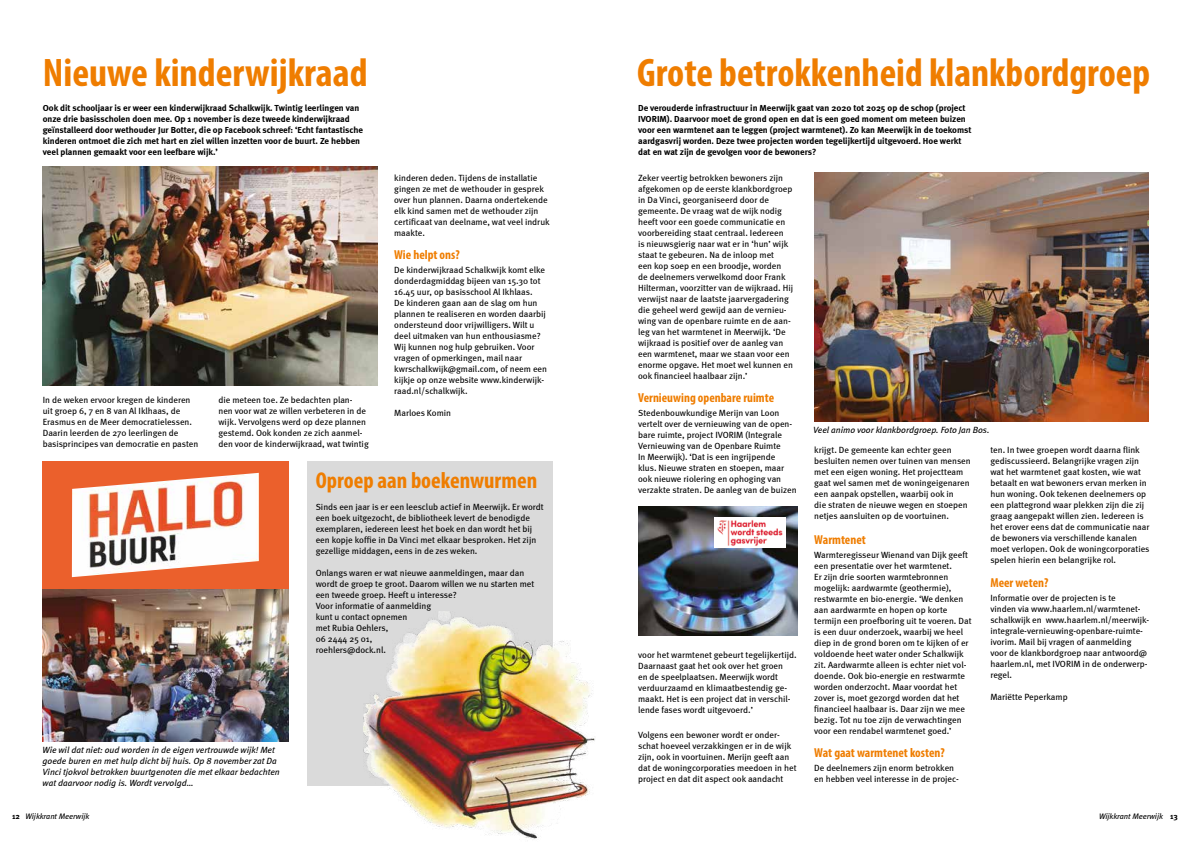
<style>
.page{position:relative;width:1191px;height:842px;background:#fff}
.page>*{position:absolute;margin:0;border:0;box-sizing:border-box;transform-origin:0 0}
.t1{font:700 condensed 40px "Myriad Pro";color:#ef7d00}
.t2{font:700 condensed 23px "Myriad Pro";color:#ef7d00}
.t3{font:700 condensed 13px "Myriad Pro";color:#ef7d00}
.t4{font:9px/11px "Meta";color:#000}
.t5{font:700 9px/11px "Meta";color:#000}
.t6{font:italic 9px/10.8px "Meta";color:#000}
.t7{font:italic 8px "Meta";color:#000}
.s1{font-weight:700;font-style:normal}
</style>
<div class="page">
<img style="left:638px;top:506px;width:159px;height:129px">
<img style="left:714px;top:517px;width:71px;height:31px">
<div style="left:307px;top:461px;width:246px;height:325px;background:#dadada"></div>
<img style="left:43px;top:166px;width:334px;height:220px">
<img style="left:43px;top:589px;width:246px;height:152px">
<img style="left:363px;top:611px;width:232px;height:228px">
<div style="left:43px;top:461px;width:246px;height:128px;background:#eb602c"></div>
<img style="left:72px;top:473px;width:187px;height:104px">
<img style="left:814px;top:172px;width:334px;height:249px">
<h1 class="t1" style="left:43px;top:48px;width:326px">Nieuwe kinderwijkraad</h1>
<p class="t5" style="left:43px;top:103px;width:322px">Ook dit schooljaar is er weer een kinderwijkraad Schalkwijk. Twintig leerlingen van onze drie basisscholen doen mee. Op 1 november is deze tweede kinderwijkraad geïnstalleerd door wethouder Jur Botter, die op Facebook schreef: ‘Echt fantastische kinderen ontmoet die zich met hart en ziel willen inzetten voor de buurt. Ze hebben veel plannen gemaakt voor een leefbare wijk.’</p>
<p class="t4" style="left:43px;top:394px;width:157px">In de weken ervoor kregen de kinderen uit groep 6, 7 en 8 van Al Iklhaas, de Erasmus en de Meer democratielessen.<br>Daarin leerden de 270 leerlingen de basisprincipes van democratie en pasten</p>
<p class="t4" style="left:218px;top:394px;width:152px">die meteen toe. Ze bedachten plan&shy;nen voor wat ze willen verbeteren in de wijk. Vervolgens werd op deze plannen gestemd. Ook konden ze zich aanmel&shy;den voor de kinderwijkraad, wat twintig</p>
<p class="t4" style="left:394px;top:172px;width:157px">kinderen deden. Tijdens de installatie gingen ze met de wethouder in gesprek over hun plannen. Daarna ondertekende elk kind samen met de wethouder zijn certificaat van deelname, wat veel indruk maakte.</p>
<h3 class="t3" style="left:394px;top:247px;width:67px">Wie helpt ons?</h3>
<p class="t4" style="left:394px;top:265px;width:154px">De kinderwijkraad Schalkwijk komt elke donderdagmiddag bijeen van 15.30 tot 16.45 uur, op basisschool Al Ikhlaas.<br>De kinderen gaan aan de slag om hun plannen te realiseren en worden daarbij ondersteund door vrijwilligers. Wilt u deel uitmaken van hun enthousiasme?<br>Wij kunnen nog hulp gebruiken. Voor vragen of opmerkingen, mail naar kwrschalkwijk@gmail.com, of neem een kijkje op onze website www.kinderwijk&shy;raad.nl/schalkwijk.</p>
<p class="t4" style="left:394px;top:408px;width:58px">Marloes Komin</p>
<h2 class="t2" style="left:316px;top:466px;width:223px">Oproep aan boekenwurmen</h2>
<p class="t4" style="left:316px;top:501px;width:229px">Sinds een jaar is er een leesclub actief in Meerwijk. Er wordt een boek uitgezocht, de bibliotheek levert de benodigde exemplaren, iedereen leest het boek en dan wordt het bij een kopje koffie in Da Vinci met elkaar besproken. Het zijn gezellige middagen, eens in de zes weken.</p>
<p class="t4" style="left:316px;top:567px;width:220px">Onlangs waren er wat nieuwe aanmeldingen, maar dan wordt de groep te groot. Daarom willen we nu starten met een tweede groep. Heeft u interesse?<br>Voor informatie of aanmelding<br>kunt u contact opnemen<br>met Rubia Oehlers,<br>06 2444 25 01,<br>roehlers@dock.nl.</p>
<p class="t6" style="left:43px;top:745px;width:239px">Wie wil dat niet: oud worden in de eigen vertrouwde wijk! Met goede buren en met hulp dicht bij huis. Op 8 november zat Da Vinci tjokvol betrokken buurtgenoten die met elkaar bedachten wat daarvoor nodig is. Wordt vervolgd…</p>
<h1 class="t1" style="left:637px;top:48px;width:514px">Grote betrokkenheid klankbordgroep</h1>
<p class="t5" style="left:638px;top:103px;width:335px">De verouderde infrastructuur in Meerwijk gaat van 2020 tot 2025 op de schop (project IVORIM). Daarvoor moet de grond open en dat is een goed moment om meteen buizen voor een warmtenet aan te leggen (project warmtenet). Zo kan Meerwijk in de toekomst aardgasvrij worden. Deze twee projecten worden tegelijkertijd uitgevoerd. Hoe werkt dat en wat zijn de gevolgen voor de bewoners?</p>
<p class="t4" style="left:638px;top:172px;width:156px">Zeker veertig betrokken bewoners zijn afgekomen op de eerste klankbordgroep in Da Vinci, georganiseerd door de gemeente. De vraag wat de wijk nodig heeft voor een goede communicatie en voorbereiding staat centraal. Iedereen<br>is nieuwsgierig naar wat er in ‘hun’ wijk staat te gebeuren. Na de inloop met<br>een kop soep en een broodje, worden<br>de deelnemers verwelkomd door Frank Hilterman, voorzitter van de wijkraad. Hij verwijst naar de laatste jaarvergadering die geheel werd gewijd aan de vernieu&shy;wing van de openbare ruimte en de aan&shy;leg van het warmtenet in Meerwijk. ‘De wijkraad is positief over de aanleg van een warmtenet, maar we staan voor een enorme opgave. Het moet wel kunnen en ook financieel haalbaar zijn.’</p>
<h3 class="t3" style="left:638px;top:390px;width:138px">Vernieuwing openbare ruimte</h3>
<p class="t4" style="left:638px;top:408px;width:160px">Stedenbouwkundige Merijn van Loon vertelt over de vernieuwing van de open&shy;bare ruimte, project IVORIM (Integrale Vernieuwing van de Openbare Ruimte<br>In Meerwijk). ‘Dat is een ingrijpende<br>klus. Nieuwe straten en stoepen, maar ook nieuwe riolering en ophoging van verzakte straten. De aanleg van de buizen</p>
<p class="t4" style="left:638px;top:650px;width:160px">voor het warmtenet gebeurt tegelijkertijd.<br>Daarnaast gaat het ook over het groen<br>en de speelplaatsen. Meerwijk wordt verduurzaamd en klimaatbestendig ge&shy;maakt. Het is een project dat in verschil&shy;lende fases wordt uitgevoerd.’</p>
<p class="t4" style="left:638px;top:730px;width:160px">Volgens een bewoner wordt er onder&shy;schat hoeveel verzakkingen er in de wijk zijn, ook in voortuinen. Merijn geeft aan dat de woningcorporaties meedoen in het project en dat dit aspect ook aandacht</p>
<p class="t6" style="left:813px;top:425px;width:178px">Veel animo voor klankbordgroep. Foto Jan Bos.</p>
<p class="t4" style="left:814px;top:444px;width:158px">krijgt. De gemeente kan echter geen besluiten nemen over tuinen van mensen met een eigen woning. Het projectteam gaat wel samen met de woningeigenaren een aanpak opstellen, waarbij ook in<br>die straten de nieuwe wegen en stoepen netjes aansluiten op de voortuinen.</p>
<h3 class="t3" style="left:814px;top:531px;width:53px">Warmtenet</h3>
<p class="t4" style="left:814px;top:549px;width:159px">Warmteregisseur Wienand van Dijk geeft een presentatie over het warmtenet.<br>Er zijn drie soorten warmtebronnen mogelijk: aardwarmte (geothermie), restwarmte en bio-energie. ‘We denken aan aardwarmte en hopen op korte termijn een proefboring uit te voeren. Dat is een duur onderzoek, waarbij we heel diep in de grond boren om te kijken of er voldoende heet water onder Schalkwijk zit. Aardwarmte alleen is echter niet vol&shy;doende. Ook bio-energie en restwarmte worden onderzocht. Maar voordat het zover is, moet gezorgd worden dat het financieel haalbaar is. Daar zijn we mee bezig. Tot nu toe zijn de verwachtingen voor een rendabel warmtenet goed.’</p>
<h3 class="t3" style="left:814px;top:745px;width:132px">Wat gaat warmtenet kosten?</h3>
<p class="t4" style="left:814px;top:763px;width:146px">De deelnemers zijn enorm betrokken en hebben veel interesse in de projec-</p>
<p class="t4" style="left:990px;top:445px;width:161px">ten. In twee groepen wordt daarna flink gediscussieerd. Belangrijke vragen zijn wat het warmtenet gaat kosten, wie wat betaalt en wat bewoners ervan merken in hun woning. Ook tekenen deelnemers op een plattegrond waar plekken zijn die zij graag aangepakt willen zien. Iedereen is het erover eens dat de communicatie naar de bewoners via verschillende kanalen moet verlopen. Ook de woningcorporaties spelen hierin een belangrijke rol.</p>
<h3 class="t3" style="left:990px;top:574px;width:60px">Meer weten?</h3>
<p class="t4" style="left:990px;top:592px;width:160px">Informatie over de projecten is te<br>vinden via www.haarlem.nl/warmtenet&shy;schalkwijk en www.haarlem.nl/meerwijk&shy;integrale-vernieuwing-openbare-ruimte&shy;ivorim. Mail bij vragen of aanmelding voor de klankbordgroep naar antwoord@ haarlem.nl, met IVORIM in de onderwerp&shy;regel.</p>
<p class="t4" style="left:990px;top:691px;width:79px">Mariëtte Peperkamp</p>
<p class="t7" style="left:12px;top:812px;width:79px"><span class="s1">12</span> Wijkkrant Meerwijk</p>
<p class="t7" style="left:1099px;top:812px;width:80px">Wijkkrant Meerwijk <span class="s1">13</span></p>
</div>
